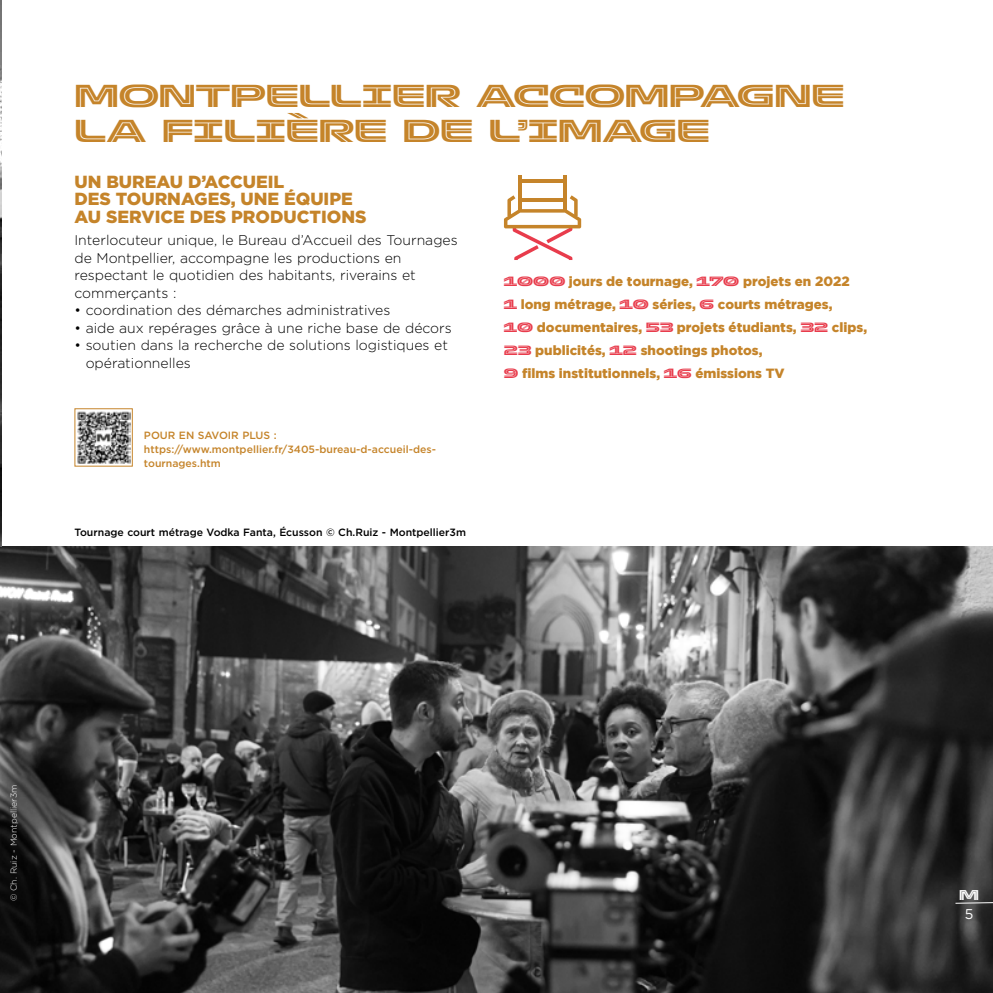
<style>
.page{position:relative;width:993px;height:993px;background:#fff}
.page>*{position:absolute;margin:0;border:0;box-sizing:border-box;transform-origin:0 0}
.t1{font:800 31.5px/35px "Shader Inline";color:#c5842a}
.t2{font:900 17.5px/17.5px "Gotham";color:#c5842a}
.t3{font:300 14px/17.5px "Gotham";color:#000}
.t4{font:800 14px "Shader Inline";color:#fff}
.t5{font:14px "Gotham";color:#fff}
.t6{font:900 13.3px/22.9px "Gotham";color:#c5842a}
.t7{font:500 10.5px/14px "Gotham";color:#c5842a}
.t8{font:500 10.5px "Gotham";color:#000}
.t9{font:300 8.75px "Gotham";color:#fff}
.s1{font-family:"Shader Inline";font-weight:800;color:#e83c4c}
</style>
<div class="page">
<img style="left:0;top:546px;width:992px;height:446px">
<hr style="left:518px;top:176px;width:3px;height:35px;background:#c5842a">
<hr style="left:563px;top:176px;width:4px;height:35px;background:#c5842a">
<hr style="left:519px;top:179px;width:46px;height:4px;background:#c5842a">
<svg style="left:504px;top:195px;width:77px;height:65px"></svg>
<div style="left:74px;top:408px;width:59px;height:58px;border:1px solid #c5842a"></div>
<img style="left:77px;top:411px;width:54px;height:53px">
<img style="left:0;top:0;width:2px;height:546px">
<svg style="left:954px;top:901px;width:38px;height:2px"></svg>
<h1 class="t1" style="left:74px;top:78px;width:771px">MONTPELLIER ACCOMPAGNE<br>LA FILIÈRE DE L’IMAGE</h1>
<p class="t2" style="left:74px;top:172px;width:293px">UN BUREAU D’ACCUEIL<br>DES TOURNAGES, UNE ÉQUIPE<br>AU SERVICE DES PRODUCTIONS</p>
<p class="t3" style="left:74px;top:231px;width:384px">Interlocuteur unique, le Bureau d’Accueil des Tournages de Montpellier, accompagne les productions en respectant le quotidien des habitants, riverains et commerçants :</p>
<p class="t3" style="left:74px;top:301px;width:317px">• coordination des démarches administratives</p>
<p class="t3" style="left:74px;top:319px;width:379px">• aide aux repérages grâce à une riche base de décors</p>
<p class="t3" style="left:86px;top:336px;width:363px;text-indent:-11px">• soutien dans la recherche de solutions logistiques et opérationnelles</p>
<p class="t7" style="left:144px;top:427px;width:293px">POUR EN SAVOIR PLUS : https://www.montpellier.fr/3405-bureau-d-accueil-des&shy;tournages.htm</p>
<p class="t8" style="left:74px;top:525px;width:393px">Tournage court métrage Vodka Fanta, Écusson © Ch.Ruiz - Montpellier3m</p>
<p class="t6" style="left:504px;top:270px;width:364px"><span class="s1">1000</span> jours de tournage, <span class="s1">170</span> projets en 2022<br><span class="s1">1</span> long métrage, <span class="s1">10</span> séries, <span class="s1">6</span> courts métrages,<br><span class="s1">10</span> documentaires, <span class="s1">53</span> projets étudiants, <span class="s1">32</span> clips, <span class="s1">23</span> publicités, <span class="s1">12</span> shootings photos,<br><span class="s1">9</span> films institutionnels, <span class="s1">16</span> émissions TV</p>
<p class="t9" style="left:8px;top:901px;width:118px;rotate:-90deg">© Ch. Ruiz - Montpellier3m</p>
<p class="t4" style="left:958px;top:885px;width:21px">M</p>
<p class="t5" style="left:964px;top:904px;width:10px">5</p>
</div>
